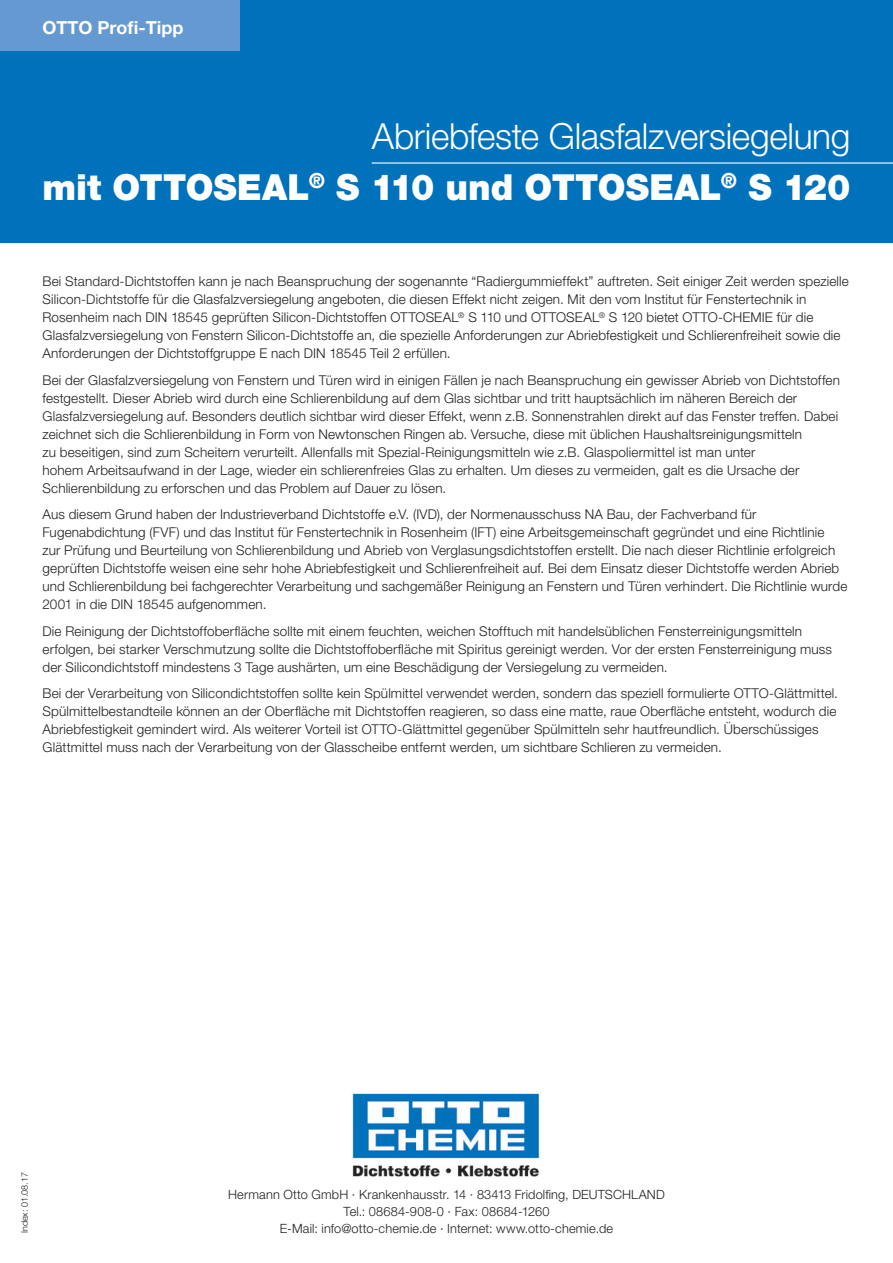
<style>
.page{position:relative;width:893px;height:1263px;background:#fff}
.page>*{position:absolute;margin:0;border:0;box-sizing:border-box;transform-origin:0 0}
.t1{font:300 36px/51px "Helvetica Neue LT Pro";letter-spacing:-.01em;color:#fff;text-align:right}
.t2{font:700 18px "Helvetica Neue LT Pro";color:#fff}
.t3{font:300 13.5px/18px "Helvetica Neue LT Pro";letter-spacing:.01em;color:#231f20}
.t4{font:300 12.75px/17.2px "Helvetica Neue LT Pro";letter-spacing:.015em;color:#231f20;text-align:center}
.t5{font:300 9px "Helvetica Neue LT Pro";color:#231f20}
.s1{font-weight:900}
</style>
<div class="page">
<div style="left:0;top:0;width:893px;height:242px;background:#0072bc"></div>
<hr style="left:372px;top:162px;width:521px;height:2px;background:#fff">
<img style="left:352px;top:1093px;width:188px;height:84px">
<div style="left:0;top:0;width:239px;height:51px;background:#6599d1"></div>
<h2 class="t2" style="left:43px;top:17px;width:142px">OTTO Profi-Tipp</h2>
<h1 class="t1" style="left:43px;top:110px;width:809px">Abriebfeste Glasfalzversiegelung<br><span class="s1">mit OTTOSEAL</span><sup>®</sup> <span class="s1">S 110 und OTTOSEAL</span><sup>®</sup> <span class="s1">S 120</span></h1>
<p class="t3" style="left:43px;top:272px;width:808px">Bei Standard-Dichtstoffen kann je nach Beanspruchung der sogenannte “Radiergummieffekt” auftreten. Seit einiger Zeit werden spezielle Silicon-Dichtstoffe für die Glasfalzversiegelung angeboten, die diesen Effekt nicht zeigen. Mit den vom Institut für Fenstertechnik in Rosenheim nach DIN 18545 geprüften Silicon-Dichtstoffen OTTOSEAL<sup>®</sup> S 110 und OTTOSEAL<sup>®</sup> S 120 bietet OTTO-CHEMIE für die Glasfalzversiegelung von Fenstern Silicon-Dichtstoffe an, die spezielle Anforderungen zur Abriebfestigkeit und Schlierenfreiheit sowie die Anforderungen der Dichtstoffgruppe E nach DIN 18545 Teil 2 erfüllen.</p>
<p class="t3" style="left:43px;top:370px;width:799px">Bei der Glasfalzversiegelung von Fenstern und Türen wird in einigen Fällen je nach Beanspruchung ein gewisser Abrieb von Dichtstoffen festgestellt. Dieser Abrieb wird durch eine Schlierenbildung auf dem Glas sichtbar und tritt hauptsächlich im näheren Bereich der Glasfalzversiegelung auf. Besonders deutlich sichtbar wird dieser Effekt, wenn z.B. Sonnenstrahlen direkt auf das Fenster treffen. Dabei zeichnet sich die Schlierenbildung in Form von Newtonschen Ringen ab. Versuche, diese mit üblichen Haushaltsreinigungsmitteln<br>zu beseitigen, sind zum Scheitern verurteilt. Allenfalls mit Spezial-Reinigungsmitteln wie z.B. Glaspoliermittel ist man unter<br>hohem Arbeitsaufwand in der Lage, wieder ein schlierenfreies Glas zu erhalten. Um dieses zu vermeiden, galt es die Ursache der Schlierenbildung zu erforschen und das Problem auf Dauer zu lösen.</p>
<p class="t3" style="left:43px;top:505px;width:806px">Aus diesem Grund haben der Industrieverband Dichtstoffe e.V. (IVD), der Normenausschuss NA Bau, der Fachverband für Fugenabdichtung (FVF) und das Institut für Fenstertechnik in Rosenheim (IFT) eine Arbeitsgemeinschaft gegründet und eine Richtlinie<br>zur Prüfung und Beurteilung von Schlierenbildung und Abrieb von Verglasungsdichtstoffen erstellt. Die nach dieser Richtlinie erfolgreich geprüften Dichtstoffe weisen eine sehr hohe Abriebfestigkeit und Schlierenfreiheit auf. Bei dem Einsatz dieser Dichtstoffe werden Abrieb und Schlierenbildung bei fachgerechter Verarbeitung und sachgemäßer Reinigung an Fenstern und Türen verhindert. Die Richtlinie wurde 2001 in die DIN 18545 aufgenommen.</p>
<p class="t3" style="left:43px;top:621px;width:791px">Die Reinigung der Dichtstoffoberfläche sollte mit einem feuchten, weichen Stofftuch mit handelsüblichen Fensterreinigungsmitteln erfolgen, bei starker Verschmutzung sollte die Dichtstoffoberfläche mit Spiritus gereinigt werden. Vor der ersten Fensterreinigung muss der Silicondichtstoff mindestens 3 Tage aushärten, um eine Beschädigung der Versiegelung zu vermeiden.</p>
<p class="t3" style="left:43px;top:684px;width:797px">Bei der Verarbeitung von Silicondichtstoffen sollte kein Spülmittel verwendet werden, sondern das speziell formulierte OTTO-Glättmittel.<br>Spülmittelbestandteile können an der Oberfläche mit Dichtstoffen reagieren, so dass eine matte, raue Oberfläche entsteht, wodurch die Abriebfestigkeit gemindert wird. Als weiterer Vorteil ist OTTO-Glättmittel gegenüber Spülmitteln sehr hautfreundlich. Überschüssiges Glättmittel muss nach der Verarbeitung von der Glasscheibe entfernt werden, um sichtbare Schlieren zu vermeiden.</p>
<p class="t5" style="left:19px;top:1233px;width:63px;rotate:-90deg">Index: 01.08.17</p>
<p class="t4" style="left:228px;top:1185px;width:438px">Hermann Otto GmbH · Krankenhausstr. 14 · 83413 Fridolfing, DEUTSCHLAND<br>Tel.: 08684-908-0 · Fax: 08684-1260<br>E-Mail: info@otto-chemie.de · Internet: www.otto-chemie.de</p>
</div>
